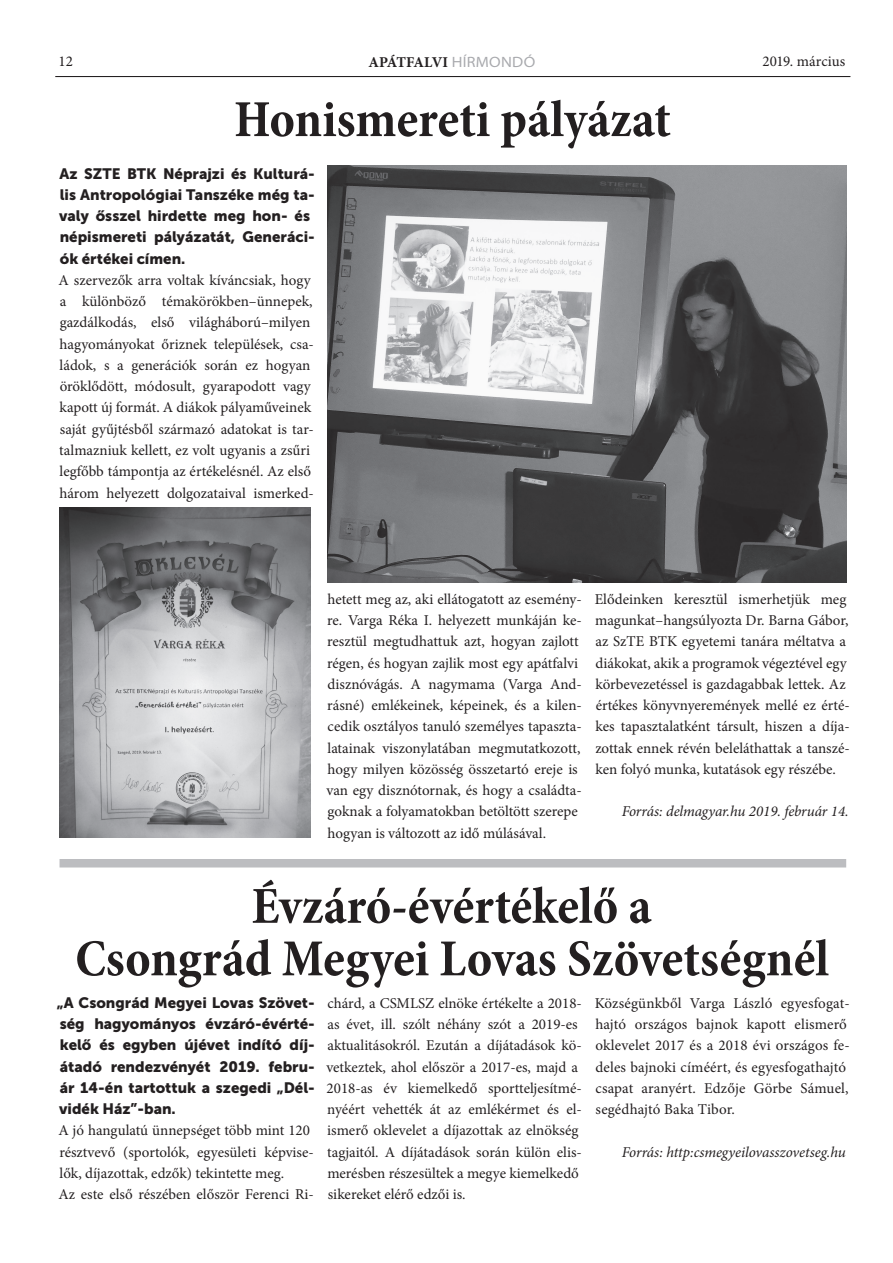
<style>
.page{position:relative;width:893px;height:1263px;background:#fff}
.page>*{position:absolute;margin:0;border:0;box-sizing:border-box;transform-origin:0 0}
.cím___vonal{font:700 condensed 52.5px/52.5px "Minion Pro";color:#231f20;text-align:center}
.cím{font:700 condensed 52.5px "Minion Pro";color:#231f20}
.t1{font:15px/21.3px "Minion Pro";color:#231f20}
.bevezető{font:15px/21.3px "Museo Sans 900";color:#231f20;text-align:justify}
.aláírás{font:italic 15px "Minion Pro";letter-spacing:-.005em;color:#231f20}
.t2{font:700 15px "Minion Pro";letter-spacing:-.025em;color:#231f20}
.s1{font-family:"Myriad Pro";font-weight:400;font-stretch:semi-expanded;color:#a8a9ad}
</style>
<div class="page">
<hr style="left:55px;top:76px;width:795px;height:1px;background:#231f20">
<div style="left:60px;top:859px;width:786px;height:8px;background:#bcbdc0"></div>
<img style="left:327px;top:166px;width:519px;height:417px">
<img style="left:60px;top:507px;width:250px;height:331px">
<p class="t1" style="left:59px;top:51px;width:16px">12</p>
<p class="t2" style="left:368px;top:51px;width:168px">APÁTFALVI <span class="s1">HÍRMONDÓ</span></p>
<p class="t1" style="left:762px;top:51px;width:85px">2019. március</p>
<p class="cím" style="left:234px;top:83px;width:438px">Honismereti pályázat</p>
<p class="bevezető" style="left:59px;top:163px;width:257px;text-align:left">Az SZTE BTK Néprajzi és Kulturá&shy;lis Antropológiai Tanszéke még ta&shy;valy ősszel hirdette meg hon- és népismereti pályázatát, Generáci&shy;ók értékei címen.</p>
<p class="t1" style="left:58px;top:270px;width:257px">A szervezők arra voltak kíváncsiak, hogy a különböző témakörökben–ünnepek, gazdálkodás, első világháború–milyen hagyományokat őriznek települések, csa&shy;ládok, s a generációk során ez hogyan öröklődött, módosult, gyarapodott vagy kapott új formát. A diákok pályaműveinek saját gyűjtésből származó adatokat is tar&shy;talmazniuk kellett, ez volt ugyanis a zsűri legfőbb támpontja az értékelésnél. Az első három helyezett dolgozataival ismerked-</p>
<p class="t1" style="left:326px;top:588px;width:257px">hetett meg az, aki ellátogatott az esemény&shy;re. Varga Réka I. helyezett munkáján ke&shy;resztül megtudhattuk azt, hogyan zajlott régen, és hogyan zajlik most egy apátfalvi disznóvágás. A nagymama (Varga And&shy;rásné) emlékeinek, képeinek, és a kilen&shy;cedik osztályos tanuló személyes tapaszta&shy;latainak viszonylatában megmutatkozott, hogy milyen közösség összetartó ereje is van egy disznótornak, és hogy a családta&shy;goknak a folyamatokban betöltött szerepe hogyan is változott az idő múlásával.</p>
<p class="t1" style="left:595px;top:588px;width:257px">Elődeinken keresztül ismerhetjük meg magunkat–hangsúlyozta Dr. Barna Gábor, az SzTE BTK egyetemi tanára méltatva a diákokat, akik a programok végeztével egy körbevezetéssel is gazdagabbak lettek. Az értékes könyvnyeremények mellé ez érté&shy;kes tapasztalatként társult, hiszen a díja&shy;zottak ennek révén beleláthattak a tanszé&shy;ken folyó munka, kutatások egy részébe.</p>
<p class="aláírás" style="left:622px;top:801px;width:229px">Forrás: delmagyar.hu 2019. február 14.</p>
<p class="cím___vonal" style="left:75px;top:879px;width:755px">Évzáró-évértékelő a<br>Csongrád Megyei Lovas Szövetségnél</p>
<p class="bevezető" style="left:57px;top:992px;width:260px">„A Csongrád Megyei Lovas Szövet&shy;ség hagyományos évzáró-évérté&shy;kelő és egyben újévet indító díj&shy;átadó rendezvényét 2019. febru&shy;ár 14-én tartottuk a szegedi „Dél&shy;vidék Ház”-ban.</p>
<p class="t1" style="left:58px;top:1120px;width:257px">A jó hangulatú ünnepséget több mint 120 résztvevő (sportolók, egyesületi képvise&shy;lők, díjazottak, edzők) tekintette meg.</p>
<p class="t1" style="left:58px;top:1184px;width:257px">Az este első részében először Ferenci Ri-</p>
<p class="t1" style="left:326px;top:992px;width:257px">chárd, a CSMLSZ elnöke értékelte a 2018- as évet, ill. szólt néhány szót a 2019-es aktualitásokról. Ezután a díjátadások kö&shy;vetkeztek, ahol először a 2017-es, majd a 2018-as év kiemelkedő sportteljesítmé&shy;nyéért vehették át az emlékérmet és el&shy;ismerő oklevelet a díjazottak az elnökség tagjaitól. A díjátadások során külön elis&shy;merésben részesültek a megye kiemelkedő sikereket elérő edzői is.</p>
<p class="t1" style="left:595px;top:992px;width:257px">Községünkből Varga László egyesfogat&shy;hajtó országos bajnok kapott elismerő oklevelet 2017 és a 2018 évi országos fe&shy;deles bajnoki címéért, és egyesfogathajtó csapat aranyért. Edzője Görbe Sámuel, segédhajtó Baka Tibor.</p>
<p class="aláírás" style="left:622px;top:1142px;width:226px">Forrás: http:csmegyeilovasszovetseg.hu</p>
</div>
